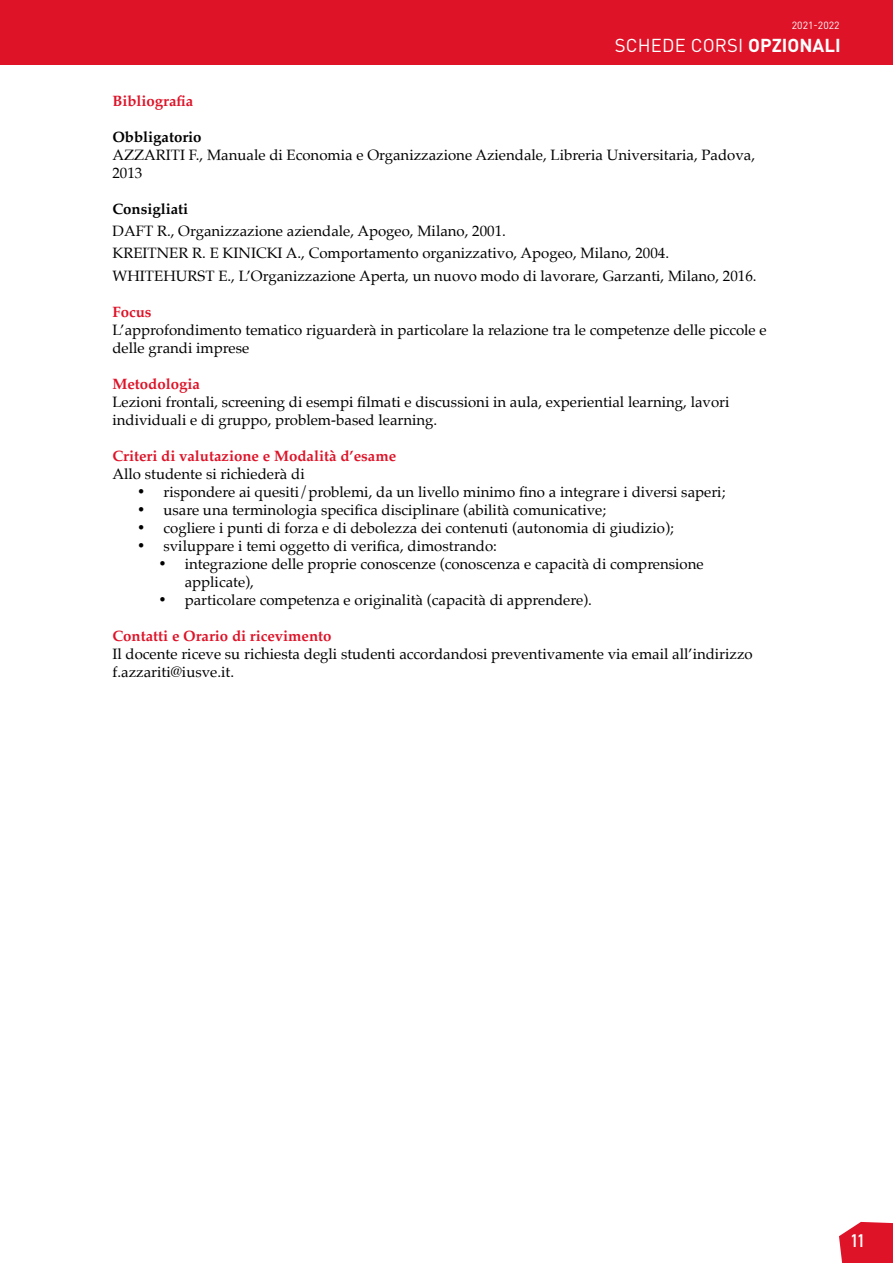
<style>
.page{position:relative;width:893px;height:1263px;background:#fff}
.page>*{position:absolute;margin:0;border:0;box-sizing:border-box;transform-origin:0 0}
.t1{font:18.45px "DIN Pro";letter-spacing:.01em;color:#fff}
.t2{font:700 17.85px "DIN Condensed";color:#fff}
.t3{font:15px/18px "Palatino";color:#000}
.t4{font:700 15px "Palatino";color:#de1328}
.t5{font:700 15px "Palatino";color:#000}
.t6{font:10.35px "DIN Pro";color:#fff}
.s1{font-family:"DIN";font-weight:700}
</style>
<div class="page">
<div style="left:0;top:0;width:893px;height:65px;background:#de1328"></div>
<svg style="left:839px;top:1222px;width:54px;height:41px;background:#e1293c"></svg>
<p class="t6" style="left:792px;top:18px;width:49px">2021-2022</p>
<p class="t1" style="left:615px;top:33px;width:227px">SCHEDE CORSI <span class="s1">OPZIONALI</span></p>
<p class="t4" style="left:112px;top:88px;width:82px">Bibliografia</p>
<p class="t5" style="left:112px;top:124px;width:91px">Obbligatorio</p>
<p class="t3" style="left:112px;top:146px;width:644px">AZZARITI F., Manuale di Economia e Organizzazione Aziendale, Libreria Universitaria, Padova,<br>2013</p>
<p class="t5" style="left:112px;top:196px;width:77px">Consigliati</p>
<p class="t3" style="left:112px;top:220px;width:646px;line-height:22.2px">DAFT R., Organizzazione aziendale, Apogeo, Milano, 2001.<br>KREITNER R. E KINICKI A., Comportamento organizzativo, Apogeo, Milano, 2004.<br>WHITEHURST E., L’Organizzazione Aperta, un nuovo modo di lavorare, Garzanti, Milano, 2016.</p>
<p class="t4" style="left:112px;top:299px;width:41px">Focus</p>
<p class="t3" style="left:112px;top:320px;width:656px">L’approfondimento tematico riguarderà in particolare la relazione tra le competenze delle piccole e delle grandi imprese</p>
<p class="t4" style="left:112px;top:371px;width:89px">Metodologia</p>
<p class="t3" style="left:112px;top:392px;width:619px">Lezioni frontali, screening di esempi filmati e discussioni in aula, experiential learning, lavori individuali e di gruppo, problem-based learning.</p>
<p class="t4" style="left:112px;top:443px;width:285px">Criteri di valutazione e Modalità d’esame</p>
<p class="t3" style="left:112px;top:464px;width:194px">Allo studente si richiederà di</p>
<p class="t3" style="left:138px;top:482px;width:589px">• rispondere ai quesiti/problemi, da un livello minimo fino a integrare i diversi saperi;</p>
<p class="t3" style="left:138px;top:500px;width:470px">• usare una terminologia specifica disciplinare (abilità comunicative;</p>
<p class="t3" style="left:138px;top:518px;width:537px">• cogliere i punti di forza e di debolezza dei contenuti (autonomia di giudizio);</p>
<p class="t3" style="left:138px;top:536px;width:361px">• sviluppare i temi oggetto di verifica, dimostrando:</p>
<p class="t3" style="left:185px;top:554px;width:520px;text-indent:-26px">• integrazione delle proprie conoscenze (conoscenza e capacità di comprensione applicate),</p>
<p class="t3" style="left:159px;top:590px;width:434px">• particolare competenza e originalità (capacità di apprendere).</p>
<p class="t4" style="left:112px;top:623px;width:221px">Contatti e Orario di ricevimento</p>
<p class="t3" style="left:112px;top:644px;width:642px">Il docente riceve su richiesta degli studenti accordandosi preventivamente via email all’indirizzo f.azzariti@iusve.it.</p>
<p class="t2" style="left:851px;top:1228px;width:15px">11</p>
</div>
